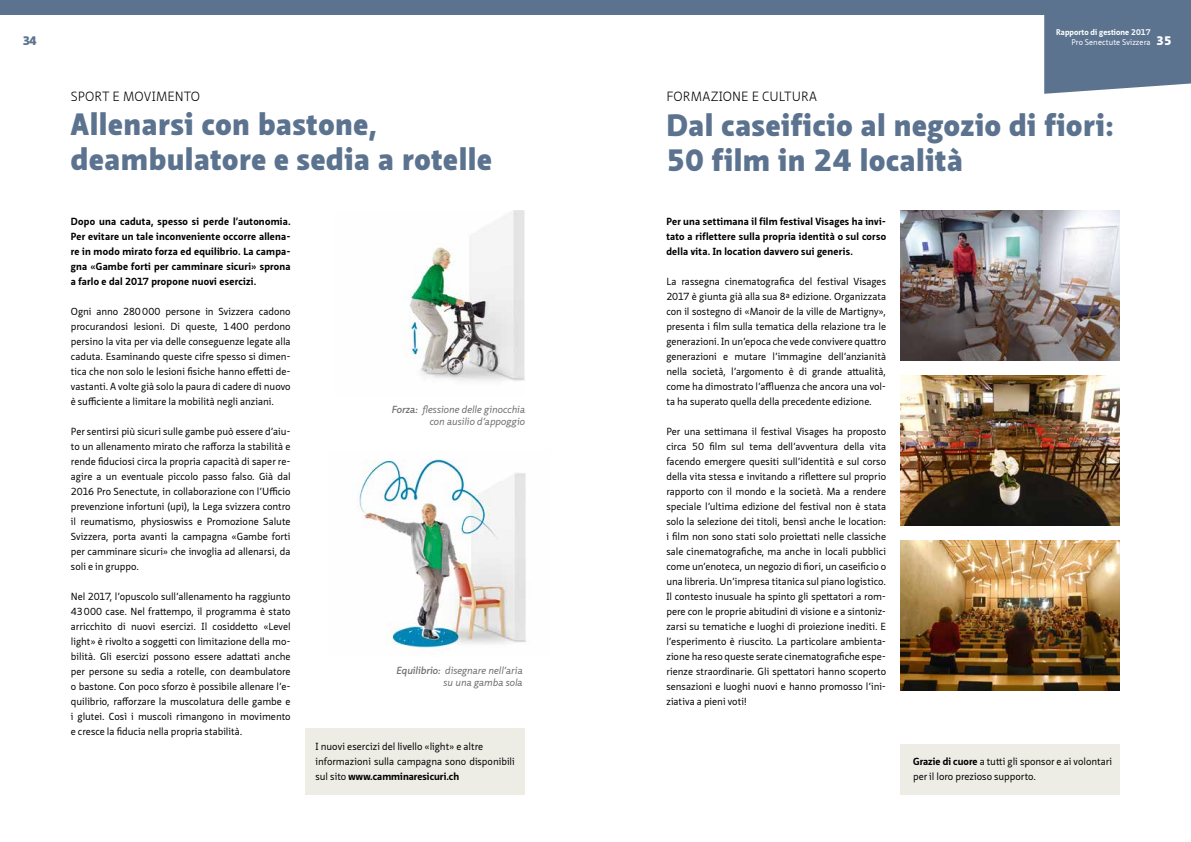
<style>
.page{position:relative;width:1191px;height:842px;background:#fff}
.page>*{position:absolute;margin:0;border:0;box-sizing:border-box;transform-origin:0 0}
.t1{font:900 30px/35px "Neue Sans Pro";letter-spacing:.02em;color:#5c7390}
.t2{font:300 13px "Neue Sans Pro";letter-spacing:.01em;color:#000}
.t3{font:900 12px "Neue Sans Pro";color:#5c7390}
.t4{font:900 12px "Neue Sans Pro";color:#fff}
.t5{font:10px/15px "Neue Sans Pro";letter-spacing:-.005em;color:#000;text-align:justify}
.t6{font:700 10px/15px "Neue Sans Pro";letter-spacing:.025em;color:#000;text-align:justify}
.t7{font:italic 10px/12px "Neue Sans Pro";letter-spacing:-.005em;color:#6f6f6e;text-align:right}
.t8{font:700 8px "Neue Sans Pro";letter-spacing:.01em;color:#fff}
.t9{font:8px "Neue Sans Pro";letter-spacing:.01em;color:#fff}
.s1{font-weight:600}
.s2{font-weight:700}
</style>
<div class="page">
<svg style="left:1044px;top:14px;width:147px;height:80px;background:#677c97"></svg>
<div style="left:0;top:0;width:1191px;height:14px;background:#5c7390"></div>
<img style="left:406px;top:210px;width:118px;height:171px">
<div style="left:305px;top:729px;width:220px;height:66px;background:#edece5"></div>
<img style="left:357px;top:459px;width:169px;height:189px">
<div style="left:900px;top:744px;width:220px;height:51px;background:#edece5"></div>
<img style="left:900px;top:540px;width:220px;height:150px">
<img style="left:900px;top:210px;width:220px;height:150px">
<img style="left:900px;top:375px;width:220px;height:150px">
<p class="t8" style="left:1056px;top:27px;width:96px">Rapporto di gestione 2017</p>
<p class="t9" style="left:1071px;top:37px;width:81px">Pro Senectute Svizzera</p>
<p class="t3" style="left:23px;top:32px;width:16px">34</p>
<p class="t4" style="left:1156px;top:32px;width:17px">35</p>
<h2 class="t2" style="left:71px;top:88px;width:131px">SPORT E MOVIMENTO</h2>
<h1 class="t1" style="left:71px;top:106px;width:422px">Allenarsi con bastone, deambulatore e sedia a rotelle</h1>
<p class="t6" style="left:71px;top:214px;width:221px">Dopo una caduta, spesso si perde l’autonomia.<br>Per evitare un tale inconveniente occorre allena&shy;re in modo mirato forza ed equilibrio. La campa&shy;gna «Gambe forti per camminare sicuri» sprona a farlo e dal 2017 propone nuovi esercizi.</p>
<p class="t5" style="left:71px;top:304px;width:221px">Ogni anno 280000 persone in Svizzera cadono procurandosi lesioni. Di queste, 1400 perdono persino la vita per via delle conseguenze legate alla caduta. Esaminando queste cifre spesso si dimen&shy;tica che non solo le lesioni fisiche hanno effetti de&shy;vastanti. A volte già solo la paura di cadere di nuovo è sufficiente a limitare la mobilità negli anziani.</p>
<p class="t5" style="left:71px;top:424px;width:221px">Per sentirsi più sicuri sulle gambe può essere d’aiu&shy;to un allenamento mirato che rafforza la stabilità e rende fiduciosi circa la propria capacità di saper re&shy;agire a un eventuale piccolo passo falso. Già dal 2016 Pro Senectute, in collaborazione con l’Ufficio prevenzione infortuni (upi), la Lega svizzera contro il reumatismo, physioswiss e Promozione Salute Svizzera, porta avanti la campagna «Gambe forti per camminare sicuri» che invoglia ad allenarsi, da soli e in gruppo.</p>
<p class="t5" style="left:71px;top:589px;width:221px">Nel 2017, l’opuscolo sull’allenamento ha raggiunto 43000 case. Nel frattempo, il programma è stato arricchito di nuovi esercizi. Il cosiddetto «Level light» è rivolto a soggetti con limitazione della mo&shy;bilità. Gli esercizi possono essere adattati anche per persone su sedia a rotelle, con deambulatore o bastone. Con poco sforzo è possibile allenare l’e&shy;quilibrio, rafforzare la muscolatura delle gambe e i glutei. Così i muscoli rimangono in movimento e cresce la fiducia nella propria stabilità.</p>
<p class="t7" style="left:392px;top:403px;width:135px"><span class="s1">Forza:</span> flessione delle ginocchia con ausilio d’appoggio</p>
<p class="t7" style="left:397px;top:664px;width:128px"><span class="s1">Equilibrio:</span> disegnare nell’aria su una gamba sola</p>
<p class="t5" style="left:316px;top:739px;width:201px;text-align:left">I nuovi esercizi del livello «light» e altre informazioni sulla campagna sono disponibili sul sito <span class="s2">www.camminaresicuri.ch</span></p>
<h2 class="t2" style="left:666px;top:88px;width:152px">FORMAZIONE E CULTURA</h2>
<h1 class="t1" style="left:666px;top:107px;width:449px">Dal caseificio al negozio di fiori:<br>50 film in 24 località</h1>
<p class="t6" style="left:666px;top:214px;width:221px">Per una settimana il film festival Visages ha invi&shy;tato a riflettere sulla propria identità o sul corso della vita. In location davvero sui generis.</p>
<p class="t5" style="left:666px;top:274px;width:221px">La rassegna cinematografica del festival Visages 2017 è giunta già alla sua 8<sup>a</sup> edizione. Organizzata con il sostegno di «Manoir de la ville de Martigny», presenta i film sulla tematica della relazione tra le generazioni. In un’epoca che vede convivere quattro generazioni e mutare l’immagine dell’anzianità nella società, l’argomento è di grande attualità, come ha dimostrato l’affluenza che ancora una vol&shy;ta ha superato quella della precedente edizione.</p>
<p class="t5" style="left:666px;top:424px;width:221px">Per una settimana il festival Visages ha proposto circa 50 film sul tema dell’avventura della vita facendo emergere quesiti sull’identità e sul corso della vita stessa e invitando a riflettere sul proprio rapporto con il mondo e la società. Ma a rendere speciale l’ultima edizione del festival non è stata solo la selezione dei titoli, bensì anche le location: i film non sono stati solo proiettati nelle classiche sale cinematografiche, ma anche in locali pubblici come un’enoteca, un negozio di fiori, un caseificio o una libreria. Un’impresa titanica sul piano logistico.<br>Il contesto inusuale ha spinto gli spettatori a rom&shy;pere con le proprie abitudini di visione e a sintoniz&shy;zarsi su tematiche e luoghi di proiezione inediti. E l’esperimento è riuscito. La particolare ambienta&shy;zione ha reso queste serate cinematografiche espe&shy;rienze straordinarie. Gli spettatori hanno scoperto sensazioni e luoghi nuovi e hanno promosso l’ini&shy;ziativa a pieni voti!</p>
<p class="t5" style="left:913px;top:754px;width:201px"><span class="s2">Grazie di cuore</span> a tutti gli sponsor e ai volontari per il loro prezioso supporto.</p>
</div>
